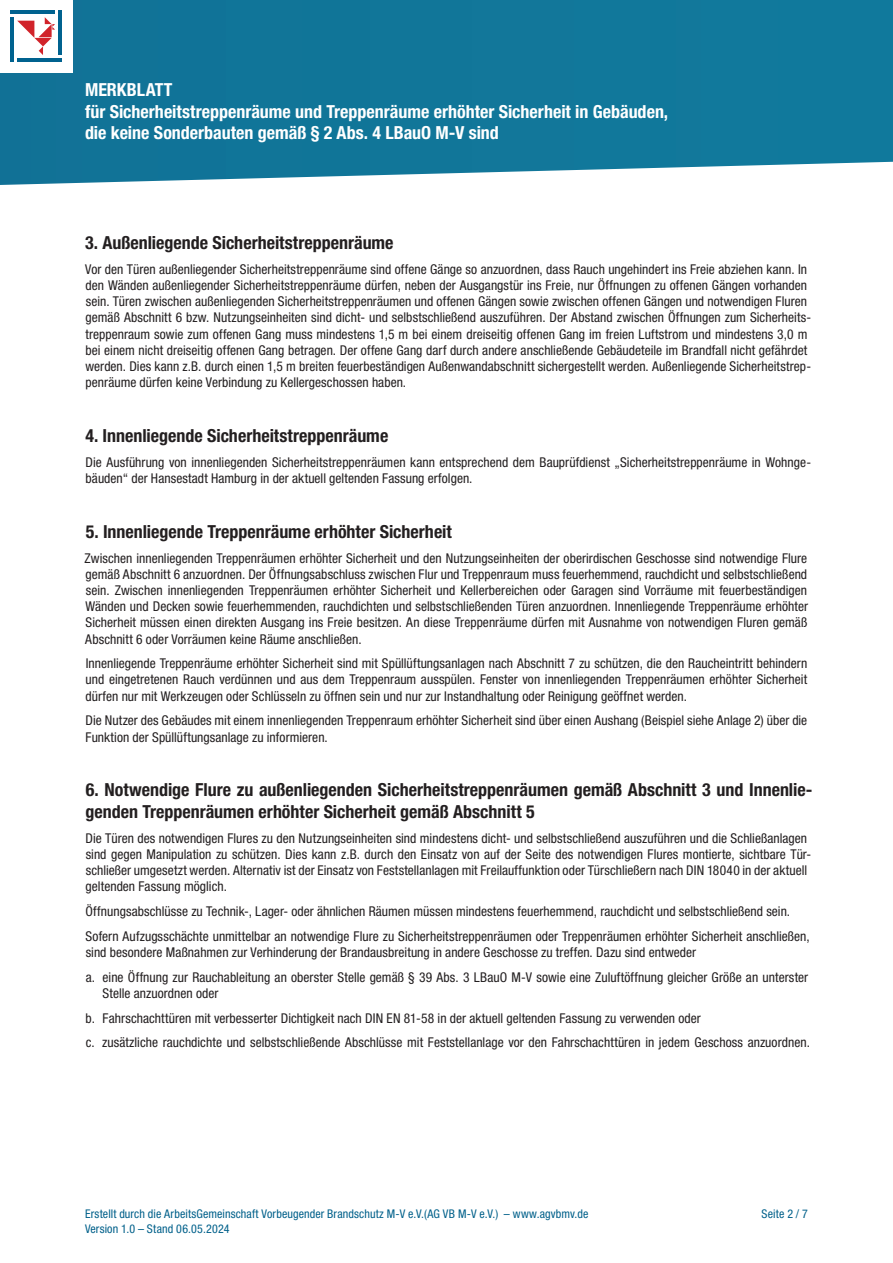
<style>
.page{position:relative;width:893px;height:1263px;background:#fff}
.page>*{position:absolute;margin:0;border:0;box-sizing:border-box;transform-origin:0 0}
.t1{font:700 condensed 18px/21.6px "Helvetica Neue LT Std";color:#231f20}
.t2{font:700 condensed 18px/21.6px "Helvetica Neue LT Std";color:#fff}
.t3{font:condensed 13.5px/16.2px "Helvetica Neue LT Std";color:#231f20}
.t4{font:condensed 12px/14.4px "Helvetica Neue LT Std";letter-spacing:.01em;color:#00608a}
</style>
<div class="page">
<div style="left:0;top:0;width:893px;height:185px;background:#11779a"></div>
<div style="left:0;top:0;width:72px;height:72px;background:#fff"></div>
<svg style="left:17px;top:17px;width:38px;height:38px"></svg>
<hr style="left:10px;top:17px;width:4px;height:45px;background:#00628f">
<hr style="left:59px;top:10px;width:3px;height:45px;background:#00628f">
<hr style="left:10px;top:10px;width:45px;height:4px;background:#00628f">
<hr style="left:17px;top:59px;width:45px;height:3px;background:#00628f">
<h1 class="t2" style="left:85px;top:79px;width:585px">MERKBLATT<br>für Sicherheitstreppenräume und Treppenräume erhöhter Sicherheit in Gebäuden, die keine Sonderbauten gemäß § 2 Abs. 4 LBauO M-V sind</h1>
<h1 class="t1" style="left:85px;top:232px;width:310px">3. Außenliegende Sicherheitstreppenräume</h1>
<p class="t3" style="left:85px;top:261px;width:727px">Vor den Türen außenliegender Sicherheitstreppenräume sind offene Gänge so anzuordnen, dass Rauch ungehindert ins Freie abziehen kann. In den Wänden außenliegender Sicherheitstreppenräume dürfen, neben der Ausgangstür ins Freie, nur Öffnungen zu offenen Gängen vorhanden sein. Türen zwischen außenliegenden Sicherheitstreppenräumen und offenen Gängen sowie zwischen offenen Gängen und notwendigen Fluren gemäß Abschnitt 6 bzw. Nutzungseinheiten sind dicht- und selbstschließend auszuführen. Der Abstand zwischen Öffnungen zum Sicherheits&shy;treppenraum sowie zum offenen Gang muss mindestens 1,5 m bei einem dreiseitig offenen Gang im freien Luftstrom und mindestens 3,0 m bei einem nicht dreiseitig offenen Gang betragen. Der offene Gang darf durch andere anschließende Gebäudeteile im Brandfall nicht gefährdet werden. Dies kann z.B. durch einen 1,5 m breiten feuerbeständigen Außenwandabschnitt sichergestellt werden. Außenliegende Sicherheitstrep&shy;penräume dürfen keine Verbindung zu Kellergeschossen haben.</p>
<h1 class="t1" style="left:85px;top:425px;width:304px">4. Innenliegende Sicherheitstreppenräume</h1>
<p class="t3" style="left:85px;top:454px;width:727px">Die Ausführung von innenliegenden Sicherheitstreppenräumen kann entsprechend dem Bauprüfdienst „Sicherheitstreppenräume in Wohnge&shy;bäuden“ der Hansestadt Hamburg in der aktuell geltenden Fassung erfolgen.</p>
<h1 class="t1" style="left:86px;top:520px;width:368px">5. Innenliegende Treppenräume erhöhter Sicherheit</h1>
<p class="t3" style="left:85px;top:549px;width:725px;text-align:justify">Zwischen innenliegenden Treppenräumen erhöhter Sicherheit und den Nutzungseinheiten der oberirdischen Geschosse sind notwendige Flure gemäß Abschnitt 6 anzuordnen. Der Öffnungsabschluss zwischen Flur und Treppenraum muss feuerhemmend, rauchdicht und selbstschließend sein. Zwischen innenliegenden Treppenräumen erhöhter Sicherheit und Kellerbereichen oder Garagen sind Vorräume mit feuerbeständigen Wänden und Decken sowie feuerhemmenden, rauchdichten und selbstschließenden Türen anzuordnen. Innenliegende Treppenräume erhöhter Sicherheit müssen einen direkten Ausgang ins Freie besitzen. An diese Treppenräume dürfen mit Ausnahme von notwendigen Fluren gemäß Abschnitt 6 oder Vorräumen keine Räume anschließen.</p>
<p class="t3" style="left:86px;top:655px;width:723px;text-align:justify">Innenliegende Treppenräume erhöhter Sicherheit sind mit Spüllüftungsanlagen nach Abschnitt 7 zu schützen, die den Raucheintritt behindern und eingetretenen Rauch verdünnen und aus dem Treppenraum ausspülen. Fenster von innenliegenden Treppenräumen erhöhter Sicherheit dürfen nur mit Werkzeugen oder Schlüsseln zu öffnen sein und nur zur Instandhaltung oder Reinigung geöffnet werden.</p>
<p class="t3" style="left:85px;top:712px;width:723px">Die Nutzer des Gebäudes mit einem innenliegenden Treppenraum erhöhter Sicherheit sind über einen Aushang (Beispiel siehe Anlage 2) über die<br>Funktion der Spüllüftungsanlage zu informieren.</p>
<h1 class="t1" style="left:86px;top:779px;width:728px">6. Notwendige Flure zu außenliegenden Sicherheitstreppenräumen gemäß Abschnitt 3 und Innenlie&shy;genden Treppenräumen erhöhter Sicherheit gemäß Abschnitt 5</h1>
<p class="t3" style="left:85px;top:830px;width:727px">Die Türen des notwendigen Flures zu den Nutzungseinheiten sind mindestens dicht- und selbstschließend auszuführen und die Schließanlagen sind gegen Manipulation zu schützen. Dies kann z.B. durch den Einsatz von auf der Seite des notwendigen Flures montierte, sichtbare Tür&shy;schließer umgesetzt werden. Alternativ ist der Einsatz von Feststellanlagen mit Freilauffunktion oder Türschließern nach DIN 18040 in der aktuell geltenden Fassung möglich.</p>
<p class="t3" style="left:85px;top:899px;width:726px;line-height:24.8px">Öffnungsabschlüsse zu Technik-, Lager- oder ähnlichen Räumen müssen mindestens feuerhemmend, rauchdicht und selbstschließend sein.<br>Sofern Aufzugsschächte unmittelbar an notwendige Flure zu Sicherheitstreppenräumen oder Treppenräumen erhöhter Sicherheit anschließen,</p>
<p class="t3" style="left:86px;top:940px;width:724px;line-height:24.8px">sind besondere Maßnahmen zur Verhinderung der Brandausbreitung in andere Geschosse zu treffen. Dazu sind entweder<br>a. eine Öffnung zur Rauchableitung an oberster Stelle gemäß § 39 Abs. 3 LBauO M-V sowie eine Zuluftöffnung gleicher Größe an unterster</p>
<p class="t3" style="left:86px;top:980px;width:726px;line-height:24.8px;text-indent:17px">Stelle anzuordnen oder<br>b. Fahrschachttüren mit verbesserter Dichtigkeit nach DIN EN 81-58 in der aktuell geltenden Fassung zu verwenden oder<br>c. zusätzliche rauchdichte und selbstschließende Abschlüsse mit Feststellanlage vor den Fahrschachttüren in jedem Geschoss anzuordnen.</p>
<p class="t4" style="left:85px;top:1207px;width:505px">Erstellt durch die ArbeitsGemeinschaft Vorbeugender Brandschutz M-V e.V.(AG VB M-V e.V.) – www.agvbmv.de<br>Version 1.0 – Stand 06.05.2024</p>
<p class="t4" style="left:762px;top:1207px;width:48px">Seite 2 / 7</p>
</div>
